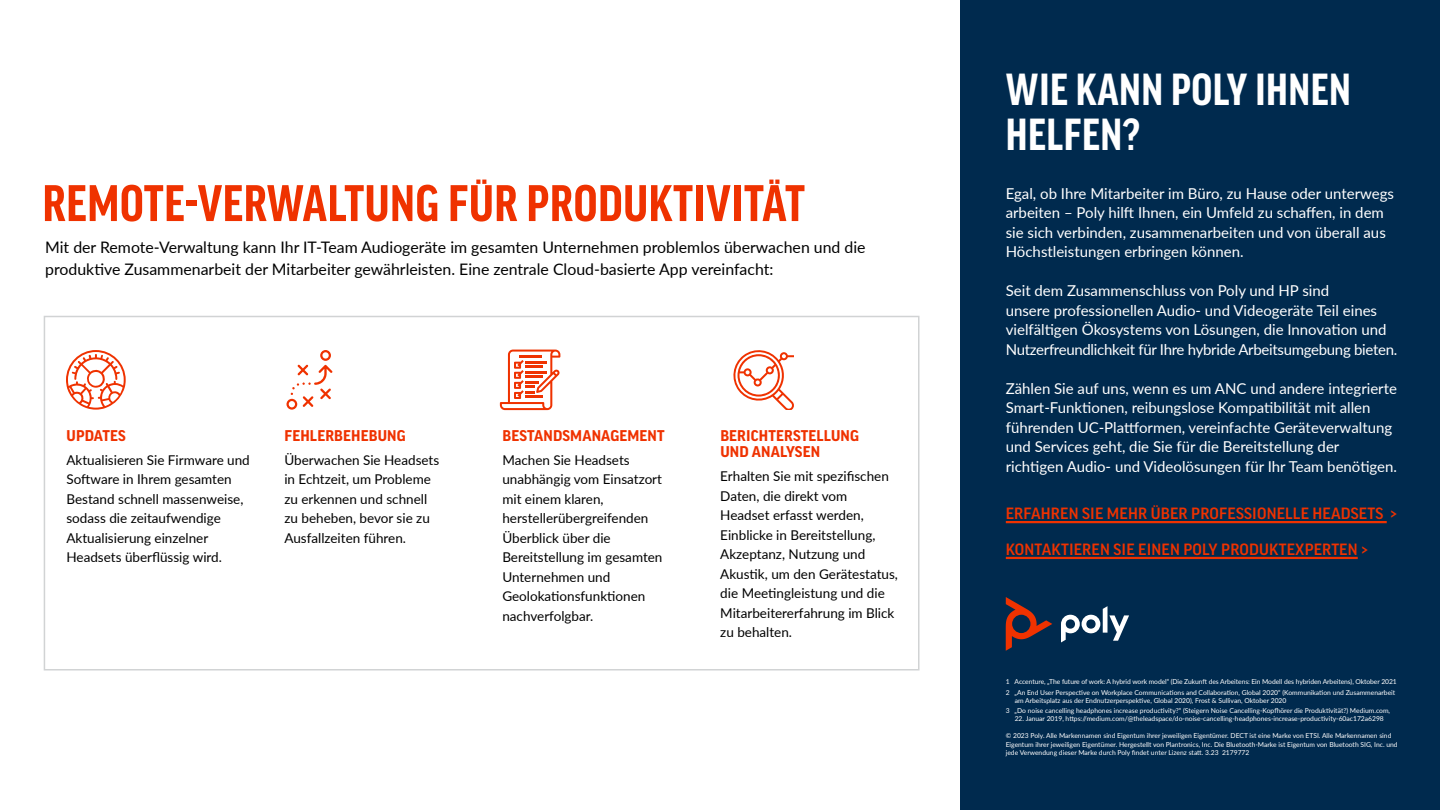
<style>
.page{position:relative;width:1440px;height:810px;background:#fff}
.page>*{position:absolute;margin:0;border:0;box-sizing:border-box;transform-origin:0 0}
.t1{font:700 condensed 54.9px "Good Headline Pro";letter-spacing:.01em;color:#ef3200}
.t2{font:700 condensed 48px/45px "Good Headline Pro";letter-spacing:.01em;color:#fff}
.t3{font:15.9px/22px "Lato";color:#000}
.t4{font:500 15.75px "Good Pro";letter-spacing:.01em;color:#ef3200}
.t5{font:15px/19.5px "Lato";color:#fff}
.t6{font:700 15px/16.5px "Good Pro";letter-spacing:.01em;color:#ef3200}
.t7{font:13.5px/19.5px "Lato";color:#000}
.t8{font:6.75px/10.4px "Lato";color:#fff}
</style>
<div class="page">
<div style="left:44px;top:316px;width:876px;height:354px;border:2px solid #d1d3d4"></div>
<div style="left:961px;top:0;width:479px;height:810px;background:#002a4e"></div>
<hr style="left:1006px;top:557px;width:352px;height:2px;background:#ef3200">
<hr style="left:1006px;top:521px;width:381px;height:2px;background:#ef3200">
<svg style="left:287px;top:350px;width:45px;height:60px"></svg>
<svg style="left:66px;top:350px;width:60px;height:60px"></svg>
<svg style="left:733px;top:350px;width:60px;height:60px"></svg>
<svg style="left:500px;top:350px;width:60px;height:60px"></svg>
<svg style="left:1061px;top:606px;width:68px;height:36px"></svg>
<svg style="left:1006px;top:597px;width:46px;height:54px"></svg>
<h1 class="t1" style="left:42px;top:178px;width:764px">REMOTE-VERWALTUNG FÜR PRODUKTIVITÄT</h1>
<h3 class="t3" style="left:45px;top:236px;width:822px">Mit der Remote-Verwaltung kann Ihr IT-Team Audiogeräte im gesamten Unternehmen problemlos überwachen und die produktive Zusammenarbeit der Mitarbeiter gewährleisten. Eine zentrale Cloud-basierte App vereinfacht:</h3>
<h3 class="t6" style="left:67px;top:427px;width:61px">UPDATES</h3>
<h3 class="t7" style="left:66px;top:449px;width:185px">Aktualisieren Sie Firmware und<br>Software in Ihrem gesamten<br>Bestand schnell massenweise, sodass die zeitaufwendige<br>Aktualisierung einzelner<br>Headsets überflüssig wird.</h3>
<h3 class="t6" style="left:284px;top:427px;width:123px">FEHLERBEHEBUNG</h3>
<h3 class="t7" style="left:284px;top:449px;width:156px">Überwachen Sie Headsets in Echtzeit, um Probleme zu erkennen und schnell zu beheben, bevor sie zu<br>Ausfallzeiten führen.</h3>
<h3 class="t6" style="left:502px;top:427px;width:164px">BESTANDSMANAGEMENT</h3>
<h3 class="t7" style="left:502px;top:449px;width:162px">Machen Sie Headsets unabhängig vom Einsatzort mit einem klaren, herstellerübergreifenden<br>Überblick über die<br>Bereitstellung im gesamten<br>Unternehmen und<br>Geolokationsfunktionen nachverfolgbar.</h3>
<h3 class="t6" style="left:720px;top:427px;width:140px">BERICHTERSTELLUNG<br>UND ANALYSEN</h3>
<h3 class="t7" style="left:720px;top:466px;width:179px">Erhalten Sie mit spezifischen<br>Daten, die direkt vom<br>Headset erfasst werden,<br>Einblicke in Bereitstellung,<br>Akzeptanz, Nutzung und<br>Akustik, um den Gerätestatus, die Meetingleistung und die<br>Mitarbeitererfahrung im Blick zu behalten.</h3>
<h2 class="t2" style="left:1006px;top:68px;width:347px">WIE KANN POLY IHNEN<br>HELFEN?</h2>
<h3 class="t5" style="left:1006px;top:183px;width:390px">Egal, ob Ihre Mitarbeiter im Büro, zu Hause oder unterwegs arbeiten – Poly hilft Ihnen, ein Umfeld zu schaffen, in dem sie sich verbinden, zusammenarbeiten und von überall aus Höchstleistungen erbringen können.</h3>
<h3 class="t5" style="left:1006px;top:280px;width:393px">Seit dem Zusammenschluss von Poly und HP sind<br>unsere professionellen Audio- und Videogeräte Teil eines vielfältigen Ökosystems von Lösungen, die Innovation und Nutzerfreundlichkeit für Ihre hybride Arbeitsumgebung bieten.</h3>
<p class="t5" style="left:1006px;top:378px;width:393px">Zählen Sie auf uns, wenn es um ANC und andere integrierte Smart-Funktionen, reibungslose Kompatibilität mit allen führenden UC-Plattformen, vereinfachte Geräteverwaltung und Services geht, die Sie für die Bereitstellung der richtigen Audio- und Videolösungen für Ihr Team benötigen.</p>
<h3 class="t4" style="left:1006px;top:505px;width:393px">ERFAHREN SIE MEHR ÜBER PROFESSIONELLE HEADSETS &gt;</h3>
<h3 class="t4" style="left:1006px;top:540px;width:364px">KONTAKTIEREN SIE EINEN POLY PRODUKTEXPERTEN &gt;</h3>
<p class="t8" style="left:1006px;top:676px;width:393px">1 Accenture, „The future of work: A hybrid work model“ (Die Zukunft des Arbeitens: Ein Modell des hybriden Arbeitens), Oktober 2021<br>2 „An End User Perspective on Workplace Communications and Collaboration, Global 2020“ (Kommunikation und Zusammenarbeit</p>
<p class="t8" style="left:1006px;top:695px;width:386px;text-indent:9px">am Arbeitsplatz aus der Endnutzerperspektive, Global 2020), Frost &amp; Sullivan, Oktober 2020<br>3 „Do noise cancelling headphones increase productivity?“ (Steigern Noise Cancelling-Kopfhörer die Produktivität?) Medium.com,</p>
<p class="t8" style="left:1015px;top:714px;width:371px">22. Januar 2019, https://medium.com/@theleadspace/do-noise-cancelling-headphones-increase-productivity-60ac172a6298</p>
<p class="t8" style="left:1006px;top:732px;width:393px;line-height:8.2px">© 2023 Poly. Alle Markennamen sind Eigentum ihrer jeweiligen Eigentümer. DECT ist eine Marke von ETSI. Alle Markennamen sind<br>Eigentum ihrer jeweiligen Eigentümer. Hergestellt von Plantronics, Inc. Die Bluetooth-Marke ist Eigentum von Bluetooth SIG, Inc. und jede Verwendung dieser Marke durch Poly findet unter Lizenz statt. 3.23 2179772</p>
</div>
